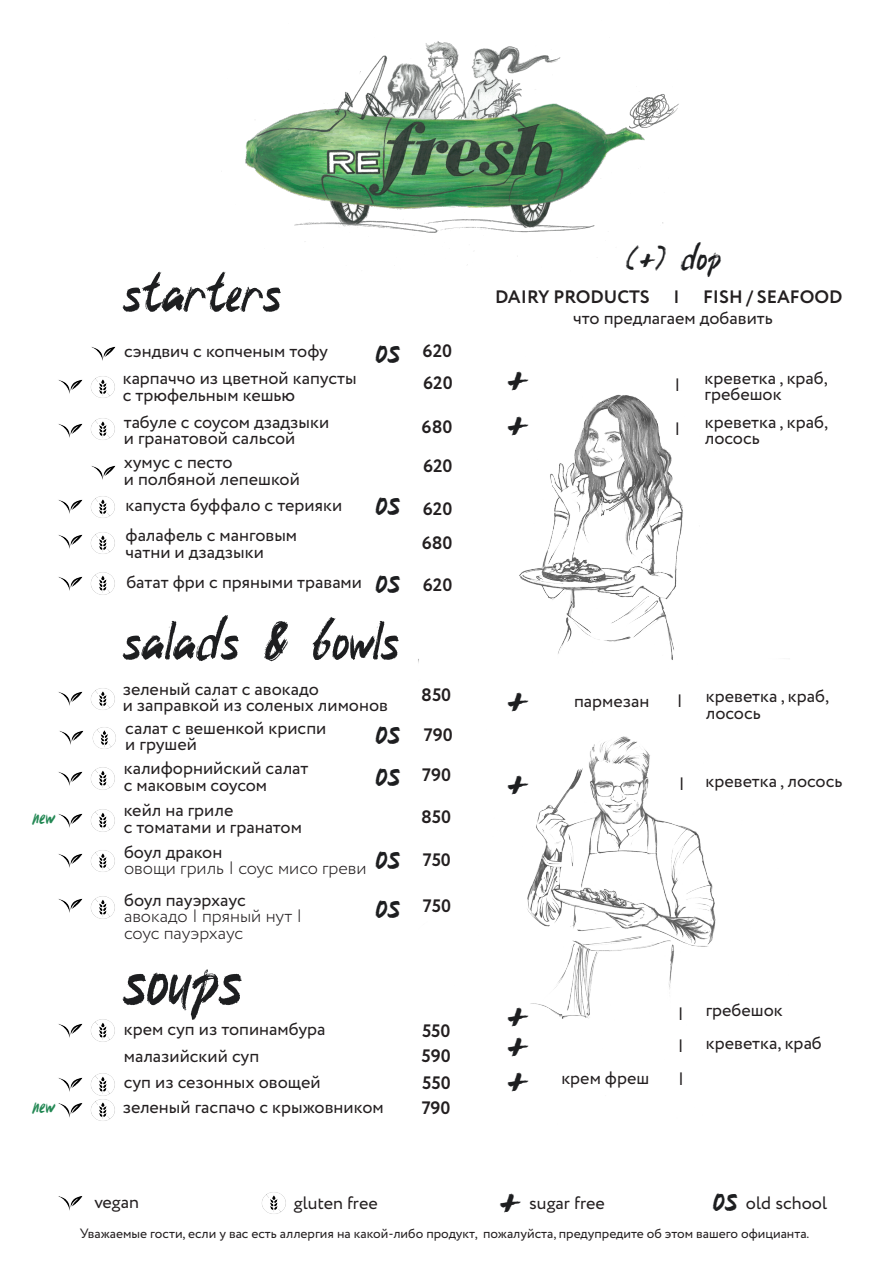
<style>
.page{position:relative;width:893px;height:1263px;background:#fff}
.page>*{position:absolute;margin:0;border:0;box-sizing:border-box;transform-origin:0 0}
.t1{font:71.7px "Iriska Free";color:#1d1e20}
.t2{font:55.8px "Iriska Free";color:#1d1e20}
.t3{font:47.25px "Iriska Free";color:#1d1e20}
.t4{font:39px/78px "Iriska Free";color:#1d1e20}
.t5{font:34.65px "Iriska Free";color:#1d1e20}
.t6{font:21.3px "Iriska Free";color:#238854}
.t7{font:18px/16.5px "Circe";color:#231f20}
.t8{font:700 18px/25.8px "Circe";color:#231f20}
.t9{font:300 18px/16.5px "Circe";color:#231f20}
.t10{font:13.5px "Circe";color:#231f20}
</style>
<div class="page">
<img style="left:245px;top:41px;width:434px;height:201px">
<img style="left:371px;top:132px;width:312px;height:525px">
<img style="left:418px;top:657px;width:298px;height:362px">
<img style="left:90px;top:376px;width:25px;height:22px">
<img style="left:90px;top:418px;width:25px;height:22px">
<img style="left:90px;top:496px;width:25px;height:22px">
<img style="left:90px;top:532px;width:25px;height:22px">
<img style="left:90px;top:572px;width:25px;height:23px">
<img style="left:91px;top:465px;width:25px;height:15px">
<img style="left:58px;top:423px;width:25px;height:15px">
<img style="left:58px;top:499px;width:25px;height:15px">
<img style="left:58px;top:534px;width:25px;height:15px">
<img style="left:58px;top:576px;width:25px;height:15px">
<img style="left:90px;top:688px;width:25px;height:22px">
<img style="left:90px;top:850px;width:25px;height:22px">
<img style="left:90px;top:896px;width:25px;height:23px">
<img style="left:58px;top:771px;width:25px;height:15px">
<img style="left:58px;top:853px;width:25px;height:15px">
<img style="left:58px;top:898px;width:25px;height:15px">
<img style="left:58px;top:691px;width:25px;height:15px">
<img style="left:90px;top:767px;width:25px;height:23px">
<img style="left:90px;top:1073px;width:25px;height:22px">
<img style="left:58px;top:1077px;width:25px;height:15px">
<img style="left:90px;top:1019px;width:25px;height:23px">
<img style="left:58px;top:1023px;width:25px;height:15px">
<img style="left:58px;top:379px;width:25px;height:15px">
<img style="left:91px;top:346px;width:25px;height:15px">
<img style="left:58px;top:813px;width:25px;height:15px">
<img style="left:90px;top:809px;width:25px;height:23px">
<img style="left:59px;top:730px;width:25px;height:15px">
<img style="left:92px;top:727px;width:24px;height:22px">
<img style="left:90px;top:1095px;width:25px;height:26px">
<img style="left:58px;top:1103px;width:25px;height:15px">
<img style="left:58px;top:1196px;width:25px;height:15px">
<img style="left:261px;top:1192px;width:25px;height:22px">
<p class="t6" style="left:33px;top:805px;width:23px">new</p>
<p class="t6" style="left:33px;top:1094px;width:23px">new</p>
<h2 class="t2" style="left:123px;top:262px;width:160px">starters</h2>
<p class="t7" style="left:124px;top:343px;width:205px">сэндвич с копченым тофу</p>
<p class="t8" style="left:423px;top:339px;width:31px">620</p>
<h3 class="t4" style="left:376px;top:312px;width:26px">os</h3>
<p class="t7" style="left:123px;top:371px;width:235px">карпаччо из цветной капусты c трюфельным кешью</p>
<p class="t7" style="left:124px;top:414px;width:207px">табуле с соусом дзадзыки и гранатовой сальсой</p>
<p class="t7" style="left:124px;top:455px;width:178px">хумус с песто<br>и полбяной лепешкой</p>
<p class="t7" style="left:125px;top:491px;width:218px;line-height:30px">капуста буффало с терияки фалафель с манговым</p>
<p class="t7" style="left:126px;top:537px;width:238px;line-height:30.8px">чатни и дзадзыки<br>батат фри с пряными травами</p>
<h3 class="t4" style="left:376px;top:463px;width:26px">os os</h3>
<h2 class="t2" style="left:123px;top:610px;width:278px">salads &amp; bowls</h2>
<p class="t7" style="left:123px;top:681px;width:267px">зеленый салат с авокадо<br>и заправкой из соленых лимонов</p>
<p class="t8" style="left:423px;top:370px;width:31px">620</p>
<p class="t8" style="left:422px;top:407px;width:32px;line-height:39.6px">680<br>620</p>
<p class="t8" style="left:422px;top:492px;width:32px;line-height:34.2px">620<br>680</p>
<p class="t8" style="left:423px;top:573px;width:31px">620</p>
<p class="t8" style="left:421px;top:682px;width:32px">850</p>
<p class="t7" style="left:125px;top:720px;width:203px">салат с вешенкой криспи и грушей</p>
<p class="t8" style="left:424px;top:722px;width:30px">790</p>
<h3 class="t4" style="left:376px;top:711px;width:26px;line-height:42px">os os</h3>
<p class="t7" style="left:124px;top:761px;width:186px">калифорнийский салат с маковым соусом</p>
<p class="t8" style="left:422px;top:763px;width:30px">790</p>
<p class="t7" style="left:124px;top:803px;width:180px">кейл на гриле<br>с томатами и гранатом</p>
<p class="t8" style="left:421px;top:805px;width:32px">850</p>
<p class="t8" style="left:423px;top:847px;width:30px">750</p>
<p class="t8" style="left:423px;top:893px;width:30px">750</p>
<p class="t7" style="left:124px;top:844px;width:100px">боул дракон</p>
<p class="t9" style="left:124px;top:860px;width:244px">овощи гриль | соус мисо греви</p>
<p class="t7" style="left:124px;top:892px;width:123px">боул пауэрхаус</p>
<p class="t9" style="left:124px;top:908px;width:180px">авокадо | пряный нут | соус пауэрхаус</p>
<h3 class="t4" style="left:376px;top:832px;width:26px;line-height:49.5px">os os</h3>
<h1 class="t1" style="left:123px;top:941px;width:121px">soups</h1>
<p class="t7" style="left:124px;top:1016px;width:203px;line-height:27px">крем суп из топинамбура малазийский суп</p>
<p class="t7" style="left:124px;top:1074px;width:198px">суп из сезонных овощей</p>
<p class="t8" style="left:421px;top:1019px;width:31px;text-align:justify">550<br>590<br>550</p>
<p class="t7" style="left:123px;top:1099px;width:263px">зеленый гаспачо с крыжовником</p>
<p class="t8" style="left:422px;top:1096px;width:30px">790</p>
<h3 class="t5" style="left:626px;top:239px;width:96px">(+) dop</h3>
<p class="t8" style="left:495px;top:284px;width:156px">DAIRY PRODUCTS</p>
<p class="t8" style="left:673px;top:285px;width:8px">|</p>
<p class="t8" style="left:703px;top:285px;width:141px">FISH / SEAFOOD</p>
<h3 class="t3" style="left:508px;top:352px;width:22px">+</h3>
<h3 class="t3" style="left:508px;top:397px;width:22px">+</h3>
<p class="t7" style="left:573px;top:310px;width:201px">что предлагаем добавить</p>
<p class="t7" style="left:674px;top:378px;width:7px">|</p>
<p class="t7" style="left:674px;top:422px;width:7px">|</p>
<p class="t7" style="left:705px;top:370px;width:125px">креветка , краб, гребешок</p>
<p class="t7" style="left:705px;top:414px;width:125px">креветка , краб, лосось</p>
<h3 class="t3" style="left:508px;top:673px;width:22px">+</h3>
<h3 class="t3" style="left:508px;top:755px;width:22px">+</h3>
<p class="t7" style="left:574px;top:694px;width:77px">пармезан</p>
<p class="t7" style="left:677px;top:694px;width:7px">|</p>
<p class="t7" style="left:679px;top:776px;width:7px">|</p>
<p class="t7" style="left:706px;top:688px;width:125px">креветка , краб, лосось</p>
<p class="t7" style="left:705px;top:773px;width:139px">креветка , лосось</p>
<h3 class="t3" style="left:508px;top:988px;width:22px">+</h3>
<h3 class="t3" style="left:508px;top:1018px;width:22px">+</h3>
<h3 class="t3" style="left:508px;top:1052px;width:22px">+</h3>
<p class="t7" style="left:561px;top:1070px;width:90px">крем фреш</p>
<p class="t7" style="left:678px;top:998px;width:8px;line-height:32.7px;text-align:justify">| | |</p>
<p class="t7" style="left:706px;top:994px;width:118px;line-height:33.2px">гребешок креветка, краб</p>
<p class="t7" style="left:94px;top:1194px;width:46px">vegan</p>
<h3 class="t3" style="left:500px;top:1174px;width:22px">+</h3>
<h3 class="t4" style="left:713px;top:1159px;width:26px">os</h3>
<p class="t10" style="left:80px;top:1224px;width:731px">Уважаемые гости, если у вас есть аллергия на какой-либо продукт, пожалуйста, предупредите об этом вашего официанта.</p>
<p class="t7" style="left:294px;top:1195px;width:85px">gluten free</p>
<p class="t7" style="left:529px;top:1195px;width:77px">sugar free</p>
<p class="t7" style="left:746px;top:1195px;width:83px">old school</p>
</div>
